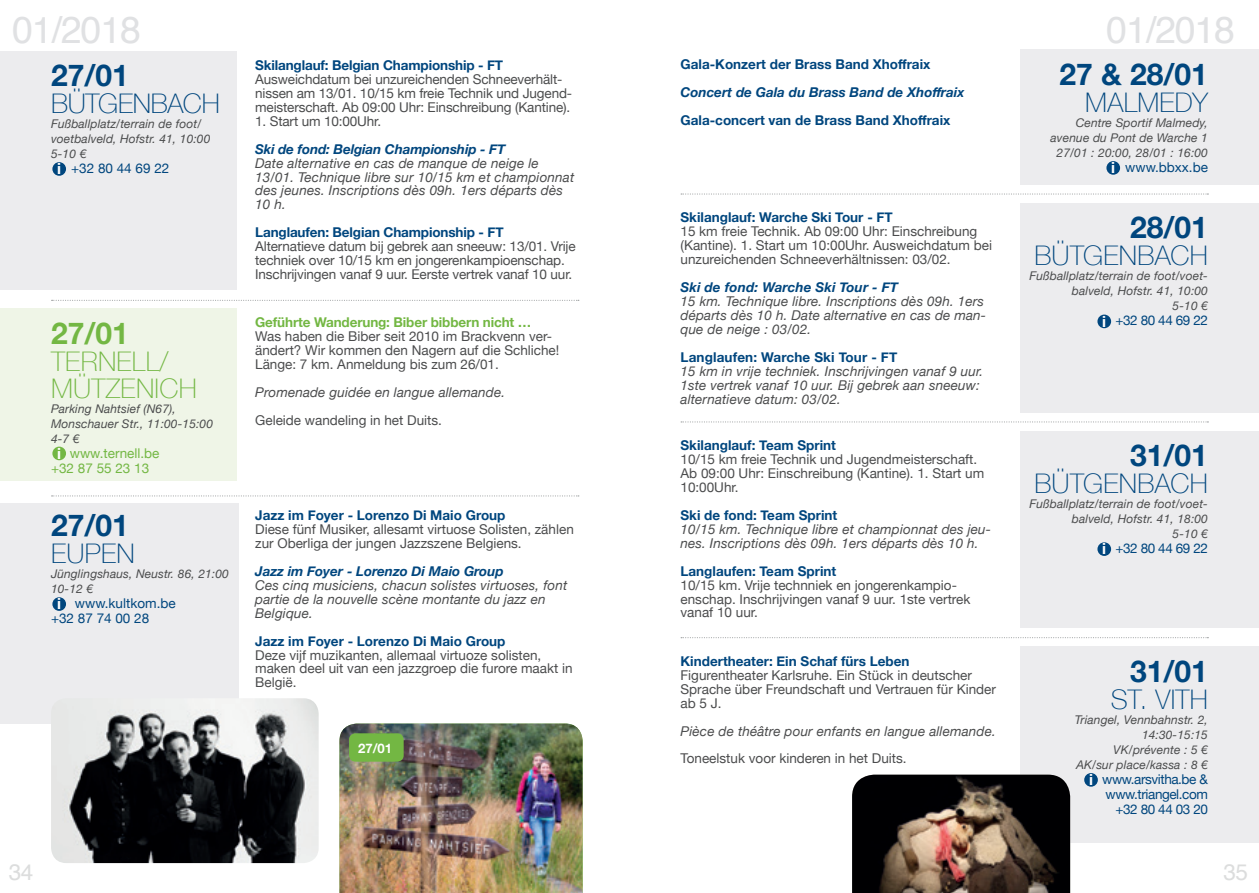
<style>
.page{position:relative;width:1259px;height:893px;background:#fff}
.page>*{position:absolute;margin:0;border:0;box-sizing:border-box;transform-origin:0 0}
.t1{font:37.5px "Helvetica";letter-spacing:-.03em;color:#e0e1e3}
.t2{font:700 30px "Helvetica Neue";color:#00467e}
.t3{font:700 30px "Helvetica Neue";color:#73b743}
.t4{font:100 27px "Helvetica Neue";letter-spacing:.01em;color:#00467e}
.t5{font:100 27px/27px "Helvetica Neue";letter-spacing:.01em;color:#73b743}
.t6{font:100 27px "Helvetica Neue";letter-spacing:-.01em;color:#00467e}
.t7{font:22.5px "Helvetica";color:#dcdddd}
.t8{font:13.5px/14px "Helvetica Neue";color:#4b4c4d}
.t9{font:italic 13.5px/14px "Helvetica Neue";letter-spacing:.01em;color:#4b4c4d}
.t10{font:700 13.5px "Helvetica Neue";color:#00467e}
.t11{font:italic 700 13.5px "Helvetica Neue";color:#00467e}
.t12{font:13.5px/15px "Helvetica Neue";letter-spacing:-.03em;color:#00467e;text-align:right}
.t13{font:13.5px/15px "Helvetica Neue";color:#00467e}
.t14{font:700 13.5px "Helvetica Neue";letter-spacing:-.01em;color:#73b743}
.t15{font:13.5px/15px "Helvetica Neue";color:#73b743}
.t16{font:700 13.05px "Helvetica Neue";color:#fff}
.t17{font:italic 12px/15px "Helvetica Neue";letter-spacing:.01em;color:#4b4c4d;text-align:right}
.s1{font-weight:700;font-size:15.45px;color:#fff}
</style>
<div class="page">
<div style="left:0;top:503px;width:238px;height:221px;background:#ececee"></div>
<img style="left:51px;top:698px;width:268px;height:165px">
<svg style="left:52px;top:495px;width:527px;height:1px"></svg>
<div style="left:52px;top:597px;width:14px;height:14px;background:#00467e;border-radius:50%"></div>
<div style="left:0;top:51px;width:237px;height:239px;background:#ececee"></div>
<div style="left:0;top:308px;width:237px;height:172px;background:#eff5e7"></div>
<svg style="left:52px;top:300px;width:527px;height:1px"></svg>
<div style="left:52px;top:162px;width:14px;height:14px;background:#00467e;border-radius:50%"></div>
<div style="left:52px;top:447px;width:14px;height:13px;background:#73b743;border-radius:50%"></div>
<div style="left:1020px;top:203px;width:239px;height:210px;background:#ececee"></div>
<div style="left:1020px;top:431px;width:239px;height:196px;background:#ececee"></div>
<div style="left:1020px;top:647px;width:239px;height:196px;background:#ececee"></div>
<div style="left:1020px;top:50px;width:239px;height:135px;background:#ececee"></div>
<svg style="left:681px;top:421px;width:527px;height:1px"></svg>
<svg style="left:681px;top:637px;width:527px;height:1px"></svg>
<svg style="left:681px;top:193px;width:527px;height:2px"></svg>
<div style="left:1097px;top:315px;width:14px;height:13px;background:#00467e;border-radius:50%"></div>
<div style="left:1097px;top:542px;width:14px;height:14px;background:#00467e;border-radius:50%"></div>
<div style="left:1084px;top:773px;width:14px;height:14px;background:#00467e;border-radius:50%"></div>
<div style="left:1106px;top:161px;width:14px;height:14px;background:#00467e;border-radius:50%"></div>
<img style="left:852px;top:775px;width:218px;height:118px">
<img style="left:339px;top:724px;width:243px;height:169px">
<div style="left:349px;top:733px;width:55px;height:29px;background:#73b743;border-radius:7px"></div>
<h1 class="t1" style="left:12px;top:1px;width:130px">01/2018</h1>
<h2 class="t2" style="left:51px;top:52px;width:79px">27/01</h2>
<h3 class="t6" style="left:51px;top:83px;width:170px">BÜTGENBACH</h3>
<p class="t17" style="left:51px;top:117px;width:161px;text-align:left">Fußballplatz/terrain de foot/ voetbalveld, Hofstr. 41, 10:00<br>5-10 €</p>
<p class="t12" style="left:57px;top:161px;width:114px"><span class="s1">i</span> +32 80 44 69 22</p>
<h2 class="t3" style="left:51px;top:309px;width:79px">27/01</h2>
<h3 class="t5" style="left:51px;top:346px;width:147px">TERNELL/<br>MÜTZENICH</h3>
<p class="t17" style="left:51px;top:401px;width:163px;text-align:left">Parking Nahtsief (N67),<br>Monschauer Str., 11:00-15:00<br>4-7 €</p>
<p class="t15" style="left:51px;top:446px;width:110px;text-indent:6px"><span class="s1">i</span> www.ternell.be +32 87 55 23 13</p>
<h2 class="t2" style="left:51px;top:502px;width:79px">27/01</h2>
<h3 class="t4" style="left:51px;top:533px;width:85px">EUPEN</h3>
<p class="t17" style="left:51px;top:567px;width:179px;text-align:left">Jünglingshaus, Neustr. 86, 21:00<br>10-12 €</p>
<p class="t13" style="left:51px;top:597px;width:126px;text-indent:6px"><span class="s1">i</span> www.kultkom.be +32 87 74 00 28</p>
<p class="t10" style="left:255px;top:55px;width:249px">Skilanglauf: Belgian Championship - FT</p>
<p class="t8" style="left:255px;top:73px;width:318px">Ausweichdatum bei unzureichenden Schneeverhält&shy;nissen am 13/01. 10/15 km freie Technik und Jugend&shy;meisterschaft. Ab 09:00 Uhr: Einschreibung (Kantine).</p>
<p class="t8" style="left:255px;top:115px;width:127px">1. Start um 10:00Uhr.</p>
<p class="t11" style="left:255px;top:138px;width:252px">Ski de fond: Belgian Championship - FT</p>
<p class="t9" style="left:255px;top:157px;width:320px">Date alternative en cas de manque de neige le 13/01. Technique libre sur 10/15 km et championnat des jeunes. Inscriptions dès 09h. 1ers départs dès 10 h.</p>
<p class="t10" style="left:255px;top:222px;width:250px">Langlaufen: Belgian Championship - FT</p>
<p class="t8" style="left:255px;top:240px;width:322px">Alternatieve datum bij gebrek aan sneeuw: 13/01. Vrije techniek over 10/15 km en jongerenkampioenschap.<br>Inschrijvingen vanaf 9 uur. Eerste vertrek vanaf 10 uur.</p>
<p class="t14" style="left:255px;top:312px;width:278px">Geführte Wanderung: Biber bibbern nicht …</p>
<p class="t8" style="left:255px;top:330px;width:306px">Was haben die Biber seit 2010 im Brackvenn ver&shy;ändert? Wir kommen den Nagern auf die Schliche!<br>Länge: 7 km. Anmeldung bis zum 26/01.</p>
<p class="t9" style="left:255px;top:386px;width:251px">Promenade guidée en langue allemande.</p>
<p class="t8" style="left:255px;top:414px;width:188px">Geleide wandeling in het Duits.</p>
<p class="t10" style="left:255px;top:505px;width:252px">Jazz im Foyer - Lorenzo Di Maio Group</p>
<p class="t8" style="left:255px;top:523px;width:320px">Diese fünf Musiker, allesamt virtuose Solisten, zählen zur Oberliga der jungen Jazzszene Belgiens.</p>
<p class="t11" style="left:255px;top:560px;width:250px">Jazz im Foyer - Lorenzo Di Maio Group</p>
<p class="t9" style="left:255px;top:579px;width:313px">Ces cinq musiciens, chacun solistes virtuoses, font partie de la nouvelle scène montante du jazz en<br>Belgique.</p>
<p class="t10" style="left:255px;top:630px;width:252px">Jazz im Foyer - Lorenzo Di Maio Group</p>
<p class="t8" style="left:255px;top:648px;width:319px">Deze vijf muzikanten, allemaal virtuoze solisten, maken deel uit van een jazzgroep die furore maakt in<br>België.</p>
<p class="t16" style="left:358px;top:738px;width:36px">27/01</p>
<p class="t10" style="left:680px;top:53px;width:251px">Gala-Konzert der Brass Band Xhoffraix</p>
<p class="t11" style="left:680px;top:81px;width:285px">Concert de Gala du Brass Band de Xhoffraix</p>
<p class="t10" style="left:680px;top:109px;width:271px">Gala-concert van de Brass Band Xhoffraix</p>
<p class="t10" style="left:680px;top:207px;width:214px">Skilanglauf: Warche Ski Tour - FT</p>
<p class="t8" style="left:680px;top:225px;width:313px">15 km freie Technik. Ab 09:00 Uhr: Einschreibung (Kantine). 1. Start um 10:00Uhr. Ausweichdatum bei unzureichenden Schneeverhältnissen: 03/02.</p>
<p class="t11" style="left:680px;top:277px;width:219px">Ski de fond: Warche Ski Tour - FT</p>
<p class="t9" style="left:680px;top:295px;width:307px">15 km. Technique libre. Inscriptions dès 09h. 1ers départs dès 10 h. Date alternative en cas de man&shy;que de neige : 03/02.</p>
<p class="t10" style="left:680px;top:346px;width:218px">Langlaufen: Warche Ski Tour - FT</p>
<p class="t9" style="left:680px;top:365px;width:304px">15 km in vrije techniek. Inschrijvingen vanaf 9 uur.<br>1ste vertrek vanaf 10 uur. Bij gebrek aan sneeuw: alternatieve datum: 03/02.</p>
<p class="t10" style="left:680px;top:435px;width:157px">Skilanglauf: Team Sprint</p>
<p class="t8" style="left:680px;top:453px;width:305px">10/15 km freie Technik und Jugendmeisterschaft.<br>Ab 09:00 Uhr: Einschreibung (Kantine). 1. Start um<br>10:00Uhr.</p>
<p class="t10" style="left:680px;top:504px;width:158px">Ski de fond: Team Sprint</p>
<p class="t9" style="left:680px;top:523px;width:312px">10/15 km. Technique libre et championnat des jeu&shy;nes. Inscriptions dès 09h. 1ers départs dès 10 h.</p>
<p class="t10" style="left:680px;top:560px;width:157px">Langlaufen: Team Sprint</p>
<p class="t8" style="left:680px;top:579px;width:291px">10/15 km. Vrije technniek en jongerenkampio&shy;enschap. Inschrijvingen vanaf 9 uur. 1ste vertrek vanaf 10 uur.</p>
<p class="t10" style="left:680px;top:650px;width:231px">Kindertheater: Ein Schaf fürs Leben</p>
<p class="t8" style="left:680px;top:669px;width:317px">Figurentheater Karlsruhe. Ein Stück in deutscher<br>Sprache über Freundschaft und Vertrauen für Kinder ab 5 J.</p>
<p class="t9" style="left:680px;top:724px;width:317px">Pièce de théâtre pour enfants en langue allemande.</p>
<p class="t8" style="left:680px;top:752px;width:228px">Toneelstuk voor kinderen in het Duits.</p>
<h1 class="t1" style="left:1106px;top:1px;width:130px">01/2018</h1>
<h2 class="t2" style="left:1059px;top:51px;width:150px">27 &amp; 28/01</h2>
<h3 class="t4" style="left:1085px;top:82px;width:124px">MALMEDY</h3>
<p class="t17" style="left:1050px;top:116px;width:159px">Centre Sportif Malmedy, avenue du Pont de Warche 1<br>27/01 : 20:00, 28/01 : 16:00</p>
<p class="t13" style="left:1111px;top:160px;width:98px"><span class="s1">i</span> www.bbxx.be</p>
<h2 class="t2" style="left:1130px;top:204px;width:79px">28/01</h2>
<h3 class="t4" style="left:1034px;top:235px;width:175px">BÜTGENBACH</h3>
<p class="t17" style="left:1029px;top:269px;width:180px">Fußballplatz/terrain de foot/voet&shy;balveld, Hofstr. 41, 10:00<br>5-10 €</p>
<p class="t12" style="left:1102px;top:314px;width:107px"><span class="s1">i</span> +32 80 44 69 22</p>
<h2 class="t2" style="left:1130px;top:432px;width:79px">31/01</h2>
<h3 class="t4" style="left:1034px;top:463px;width:175px">BÜTGENBACH</h3>
<p class="t17" style="left:1029px;top:497px;width:180px">Fußballplatz/terrain de foot/voet&shy;balveld, Hofstr. 41, 18:00<br>5-10 €</p>
<p class="t12" style="left:1102px;top:542px;width:107px"><span class="s1">i</span> +32 80 44 69 22</p>
<h2 class="t2" style="left:1130px;top:648px;width:79px">31/01</h2>
<h3 class="t4" style="left:1111px;top:679px;width:98px">ST. VITH</h3>
<p class="t17" style="left:1074px;top:713px;width:135px">Triangel, Vennbahnstr. 2,<br>14:30-15:15<br>VK/prévente : 5 €<br>AK/sur place/kassa : 8 €</p>
<p class="t12" style="left:1089px;top:772px;width:120px"><span class="s1">i</span> www.arsvitha.be &amp; www.triangel.com +32 80 44 03 20</p>
<h3 class="t7" style="left:9px;top:854px;width:26px">34</h3>
<h3 class="t7" style="left:1223px;top:854px;width:26px">35</h3>
</div>
